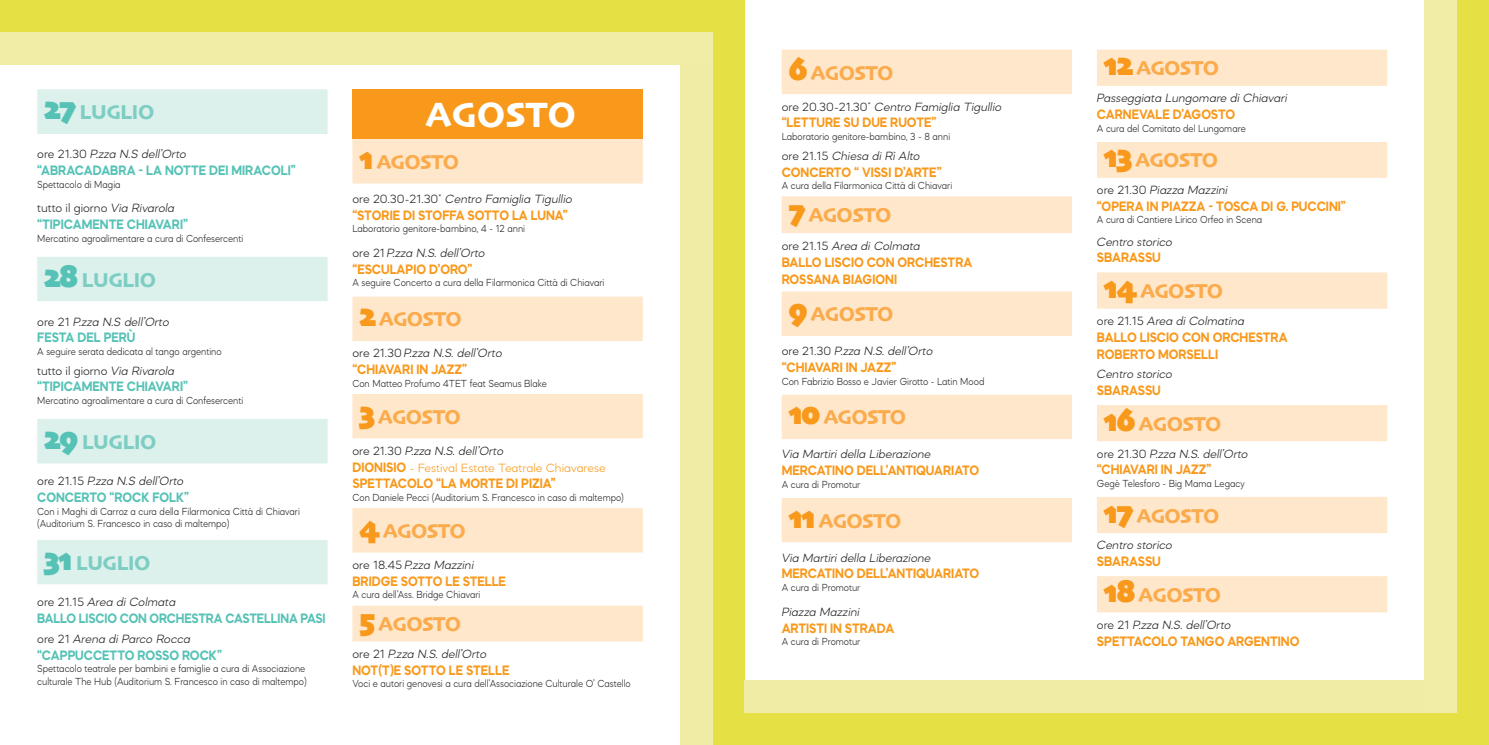
<style>
.page{position:relative;width:1489px;height:745px;background:#fff}
.page>*{position:absolute;margin:0;border:0;box-sizing:border-box;transform-origin:0 0}
.t1{font:36.75px "Skia";color:#fff}
.t2{font:21px "Skia";letter-spacing:-.03em;color:#fbab4b}
.t3{font:21px "Skia";letter-spacing:-.03em;color:#7dcdc3}
.t4{font:700 14px/16.8px "Mazzard M";color:#f8991c;scale:.9 1}
.t5{font:700 14px "Mazzard M";color:#56c2b6;scale:.9 1}
.t6{font:700 14px "Mazzard M";color:#56c2b6;scale:.89 1}
.t7{font:italic 300 12.25px "Mazzard M";color:#231f20}
.t8{font:300 12.25px/16.8px "Mazzard M";color:#f8991c}
.t9{font:300 12.25px "Mazzard M";color:#231f20}
.t10{font:300 10.5px/12.6px "Mazzard M";color:#231f20;scale:.9 1}
.s1{font-size:33.6px;color:#56c2b6}
.s2{font-style:normal}
.s3{font-style:italic}
.s4{font-size:33.6px;color:#f8991c}
.s5{color:#231f20}
.s6{font-style:italic;color:#231f20}
.s7{font-weight:700;font-size:14px}
</style>
<div class="page">
<div style="left:0;top:0;width:744px;height:32px;background:#e5e144"></div>
<div style="left:712px;top:0;width:32px;height:744px;background:#e5e144"></div>
<div style="left:0;top:32px;width:712px;height:32px;background:#f1eda7"></div>
<div style="left:680px;top:64px;width:32px;height:680px;background:#f0eca6"></div>
<div style="left:1456px;top:0;width:32px;height:744px;background:#e5e144"></div>
<div style="left:744px;top:712px;width:744px;height:32px;background:#e5e144"></div>
<div style="left:1424px;top:0;width:32px;height:712px;background:#f1eda7"></div>
<div style="left:744px;top:680px;width:680px;height:32px;background:#f0eca6"></div>
<div style="left:37px;top:89px;width:290px;height:45px;background:#dcf0ec"></div>
<svg style="left:37px;top:257px;width:290px;height:328px"></svg>
<div style="left:781px;top:50px;width:290px;height:44px;background:#ffe7cb"></div>
<svg style="left:781px;top:196px;width:290px;height:347px"></svg>
<div style="left:352px;top:89px;width:290px;height:50px;background:#f8991c"></div>
<div style="left:352px;top:139px;width:290px;height:45px;background:#ffe7cb"></div>
<svg style="left:352px;top:296px;width:290px;height:346px"></svg>
<svg style="left:1097px;top:50px;width:289px;height:562px"></svg>
<div style="left:1096px;top:86px;width:290px;height:55px;background:#fff"></div>
<h2 class="t3" style="left:44px;top:103px;width:112px"><span class="s1">27</span> LUGLIO</h2>
<p class="t7" style="left:37px;top:149px;width:151px"><span class="s2">ore 21.30</span> P.zza N.S dell’Orto</p>
<h3 class="t5" style="left:37px;top:165px;width:289px">“ABRACADABRA - LA NOTTE DEI MIRACOLI”</h3>
<p class="t10" style="left:37px;top:179px;width:94px">Spettacolo di Magia</p>
<p class="t9" style="left:37px;top:203px;width:139px">tutto il giorno <span class="s3">Via Rivarola</span></p>
<h3 class="t5" style="left:37px;top:219px;width:169px">“TIPICAMENTE CHIAVARI”</h3>
<p class="t10" style="left:37px;top:233px;width:230px">Mercatino agroalimentare a cura di Confesercenti</p>
<h2 class="t3" style="left:44px;top:270px;width:113px"><span class="s1">28</span> LUGLIO</h2>
<p class="t7" style="left:37px;top:316px;width:134px"><span class="s2">ore 21</span> P.zza N.S dell’Orto</p>
<h3 class="t5" style="left:37px;top:332px;width:111px">FESTA DEL PERÙ</h3>
<p class="t10" style="left:37px;top:346px;width:206px">A seguire serata dedicata al tango argentino</p>
<p class="t9" style="left:37px;top:365px;width:139px">tutto il giorno <span class="s3">Via Rivarola</span></p>
<h3 class="t5" style="left:37px;top:382px;width:169px">“TIPICAMENTE CHIAVARI”</h3>
<p class="t10" style="left:37px;top:395px;width:230px">Mercatino agroalimentare a cura di Confesercenti</p>
<h2 class="t3" style="left:44px;top:432px;width:114px"><span class="s1">29</span> LUGLIO</h2>
<p class="t7" style="left:37px;top:476px;width:148px"><span class="s2">ore 21.15</span> P.zza N.S dell’Orto</p>
<h3 class="t5" style="left:37px;top:492px;width:170px">CONCERTO “ROCK FOLK”</h3>
<p class="t10" style="left:37px;top:505px;width:293px">Con i Maghi di Carroz a cura della Filarmonica Città di Chiavari (Auditorium S. Francesco in caso di maltempo)</p>
<h2 class="t3" style="left:44px;top:553px;width:108px"><span class="s1">31</span> LUGLIO</h2>
<p class="t7" style="left:37px;top:597px;width:140px"><span class="s2">ore 21.15</span> Area di Colmata</p>
<h3 class="t6" style="left:37px;top:613px;width:325px">BALLO LISCIO CON ORCHESTRA CASTELLINA PASI</h3>
<p class="t7" style="left:37px;top:633px;width:155px"><span class="s2">ore 21</span> Arena di Parco Rocca</p>
<h3 class="t5" style="left:37px;top:649px;width:207px">“CAPPUCCETTO ROSSO ROCK”</h3>
<p class="t10" style="left:37px;top:663px;width:301px">Spettacolo teatrale per bambini e famiglie a cura di Associazione culturale The Hub (Auditorium S. Francesco in caso di maltempo)</p>
<h1 class="t1" style="left:426px;top:98px;width:152px">AGOSTO</h1>
<h2 class="t2" style="left:359px;top:153px;width:101px"><span class="s4">1</span> AGOSTO</h2>
<p class="t7" style="left:352px;top:194px;width:222px"><span class="s2">ore 20.30-21.30</span><sup>*</sup> Centro Famiglia Tigullio</p>
<h3 class="t4" style="left:352px;top:208px;width:241px">“STORIE DI STOFFA SOTTO LA LUNA”</h3>
<p class="t10" style="left:352px;top:223px;width:193px">Laboratorio genitore-bambino, 4 - 12 anni</p>
<p class="t7" style="left:352px;top:248px;width:134px"><span class="s2">ore 21</span> P.zza N.S. dell’Orto</p>
<h3 class="t4" style="left:352px;top:262px;width:135px">“ESCULAPIO D’ORO”</h3>
<p class="t10" style="left:352px;top:277px;width:281px">A seguire Concerto a cura della Filarmonica Città di Chiavari</p>
<h2 class="t2" style="left:359px;top:310px;width:104px"><span class="s4">2</span> AGOSTO</h2>
<p class="t7" style="left:352px;top:348px;width:152px"><span class="s2">ore 21.30</span> P.zza N.S. dell’Orto</p>
<h3 class="t4" style="left:352px;top:362px;width:129px">“CHIAVARI IN JAZZ”</h3>
<p class="t10" style="left:352px;top:378px;width:218px">Con Matteo Profumo 4TET feat Seamus Blake</p>
<h2 class="t2" style="left:359px;top:407px;width:103px"><span class="s4">3</span> AGOSTO</h2>
<p class="t8" style="left:352px;top:443px;width:255px"><span class="s5">ore 21.30</span> <span class="s6">P.zza N.S. dell’Orto<br></span><span class="s7">DIONISIO</span> - Festival Estate Teatrale Chiavarese</p>
<h3 class="t4" style="left:352px;top:476px;width:227px">SPETTACOLO “LA MORTE DI PIZIA”</h3>
<p class="t10" style="left:352px;top:492px;width:303px">Con Daniele Pecci (Auditorium S. Francesco in caso di maltempo)</p>
<h2 class="t2" style="left:359px;top:521px;width:108px"><span class="s4">4</span> AGOSTO</h2>
<p class="t7" style="left:352px;top:560px;width:123px"><span class="s2">ore 18.45</span> P.zza Mazzini</p>
<h3 class="t4" style="left:352px;top:574px;width:172px">BRIDGE SOTTO LE STELLE</h3>
<p class="t10" style="left:352px;top:589px;width:144px">A cura dell’Ass. Bridge Chiavari</p>
<h2 class="t2" style="left:359px;top:614px;width:103px"><span class="s4">5</span> AGOSTO</h2>
<p class="t7" style="left:352px;top:648px;width:136px"><span class="s2">ore 21</span> P.zza N.S. dell’Orto</p>
<h3 class="t4" style="left:352px;top:663px;width:176px">NOT(T)E SOTTO LE STELLE</h3>
<p class="t10" style="left:352px;top:678px;width:311px">Voci e autori genovesi a cura dell’Associazione Culturale O’ Castello</p>
<h2 class="t2" style="left:788px;top:63px;width:106px"><span class="s4">6</span> AGOSTO</h2>
<p class="t7" style="left:781px;top:102px;width:222px"><span class="s2">ore 20.30-21.30</span><sup>*</sup> Centro Famiglia Tigullio</p>
<h3 class="t4" style="left:781px;top:116px;width:173px">“LETTURE SU DUE RUOTE”</h3>
<p class="t10" style="left:781px;top:131px;width:189px">Laboratorio genitore-bambino, 3 - 8 anni</p>
<p class="t7" style="left:781px;top:151px;width:140px"><span class="s2">ore 21.15</span> Chiesa di Rì Alto</p>
<h3 class="t4" style="left:781px;top:165px;width:179px">CONCERTO “ VISSI D’ARTE”</h3>
<p class="t10" style="left:781px;top:180px;width:191px">A cura della Filarmonica Città di Chiavari</p>
<h2 class="t2" style="left:788px;top:206px;width:104px"><span class="s4">7</span> AGOSTO</h2>
<p class="t7" style="left:781px;top:241px;width:140px"><span class="s2">ore 21.15</span> Area di Colmata</p>
<h3 class="t4" style="left:781px;top:255px;width:213px">BALLO LISCIO CON ORCHESTRA<br>ROSSANA BIAGIONI</h3>
<h2 class="t2" style="left:788px;top:305px;width:106px"><span class="s4">9</span> AGOSTO</h2>
<p class="t7" style="left:781px;top:346px;width:153px"><span class="s2">ore 21.30</span> P.zza N.S. dell’Orto</p>
<h3 class="t4" style="left:781px;top:360px;width:129px">“CHIAVARI IN JAZZ”</h3>
<p class="t10" style="left:781px;top:375px;width:227px">Con Fabrizio Bosso e Javier Girotto - Latin Mood</p>
<h2 class="t2" style="left:788px;top:408px;width:119px"><span class="s4">10</span> AGOSTO</h2>
<p class="t7" style="left:781px;top:449px;width:151px">Via Martiri della Liberazione</p>
<h3 class="t4" style="left:781px;top:463px;width:221px">MERCATINO DELL’ANTIQUARIATO</h3>
<p class="t10" style="left:781px;top:479px;width:89px">A cura di Promotur</p>
<h2 class="t2" style="left:788px;top:511px;width:114px"><span class="s4">11</span> AGOSTO</h2>
<p class="t7" style="left:781px;top:552px;width:151px">Via Martiri della Liberazione</p>
<h3 class="t4" style="left:781px;top:566px;width:221px">MERCATINO DELL’ANTIQUARIATO</h3>
<p class="t10" style="left:781px;top:582px;width:89px">A cura di Promotur</p>
<p class="t7" style="left:781px;top:606px;width:80px">Piazza Mazzini</p>
<h3 class="t4" style="left:781px;top:620px;width:127px">ARTISTI IN STRADA</h3>
<p class="t10" style="left:781px;top:636px;width:89px">A cura di Promotur</p>
<h2 class="t2" style="left:1103px;top:59px;width:117px"><span class="s4">12</span> AGOSTO</h2>
<p class="t7" style="left:1096px;top:93px;width:192px">Passeggiata Lungomare di Chiavari</p>
<h3 class="t4" style="left:1096px;top:107px;width:155px">CARNEVALE D’AGOSTO</h3>
<p class="t10" style="left:1096px;top:123px;width:167px">A cura del Comitato del Lungomare</p>
<h2 class="t2" style="left:1103px;top:151px;width:116px"><span class="s4">13</span> AGOSTO</h2>
<p class="t7" style="left:1096px;top:185px;width:133px"><span class="s2">ore 21.30</span> Piazza Mazzini</p>
<h3 class="t4" style="left:1096px;top:199px;width:278px">“OPERA IN PIAZZA - TOSCA DI G. PUCCINI”</h3>
<p class="t10" style="left:1096px;top:214px;width:185px">A cura di Cantiere Lirico Orfeo in Scena</p>
<p class="t7" style="left:1096px;top:237px;width:77px">Centro storico</p>
<h3 class="t4" style="left:1096px;top:251px;width:73px">SBARASSU</h3>
<h2 class="t2" style="left:1103px;top:281px;width:121px"><span class="s4">14</span> AGOSTO</h2>
<p class="t7" style="left:1096px;top:316px;width:149px"><span class="s2">ore 21.15</span> Area di Colmatina</p>
<h3 class="t4" style="left:1096px;top:330px;width:213px">BALLO LISCIO CON ORCHESTRA<br>ROBERTO MORSELLI</h3>
<p class="t7" style="left:1096px;top:369px;width:77px">Centro storico</p>
<h3 class="t4" style="left:1096px;top:383px;width:73px">SBARASSU</h3>
<h2 class="t2" style="left:1103px;top:414px;width:119px"><span class="s4">16</span> AGOSTO</h2>
<p class="t7" style="left:1096px;top:448px;width:153px"><span class="s2">ore 21.30</span> P.zza N.S. dell’Orto</p>
<h3 class="t4" style="left:1096px;top:462px;width:129px">“CHIAVARI IN JAZZ”</h3>
<p class="t10" style="left:1096px;top:478px;width:166px">Gegè Telesforo - Big Mama Legacy</p>
<h2 class="t2" style="left:1103px;top:506px;width:117px"><span class="s4">17</span> AGOSTO</h2>
<p class="t7" style="left:1096px;top:540px;width:77px">Centro storico</p>
<h3 class="t4" style="left:1096px;top:554px;width:73px">SBARASSU</h3>
<h2 class="t2" style="left:1103px;top:585px;width:119px"><span class="s4">18</span> AGOSTO</h2>
<p class="t7" style="left:1096px;top:619px;width:136px"><span class="s2">ore 21</span> P.zza N.S. dell’Orto</p>
<h3 class="t4" style="left:1096px;top:633px;width:227px">SPETTACOLO TANGO ARGENTINO</h3>
</div>
